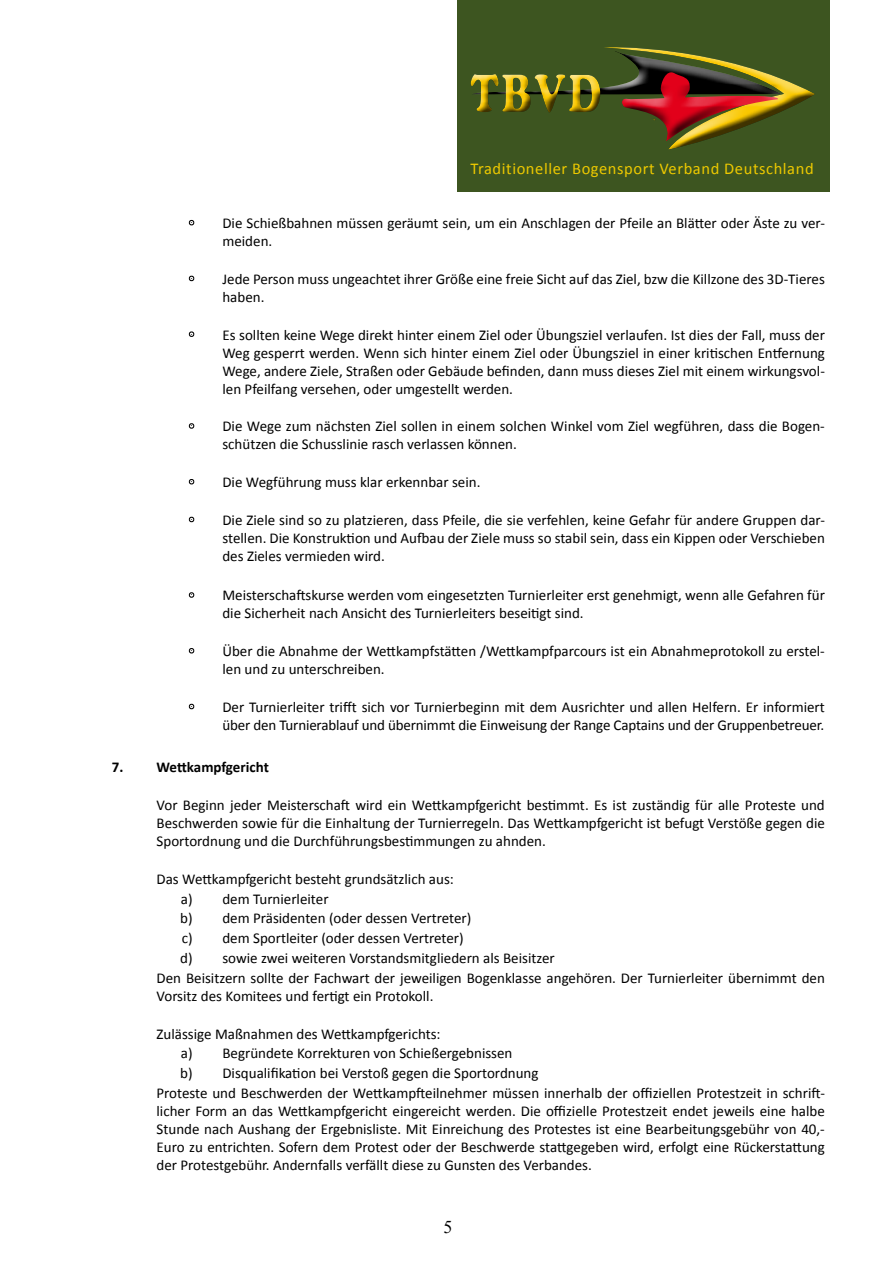
<style>
.page{position:relative;width:893px;height:1263px;background:#fff}
.page>*{position:absolute;margin:0;border:0;box-sizing:border-box;transform-origin:0 0}
.t1{font:18px "Times New Roman";color:#000}
.t2{font:16.5px "Calibri";letter-spacing:.035em;color:#eec900}
.t3{font:15px/18px "Calibri";color:#000}
.t4{font:700 15px "Calibri";letter-spacing:-.005em;color:#000}
.t5{font:8.7px "Calibri";color:#000}
</style>
<div class="page">
<div style="left:457px;top:0;width:372px;height:191px;background:#3d5520"></div>
<div style="left:468px;top:47px;width:349px;height:116px;background:#000;opacity:.75"></div>
<svg style="left:188px;top:219px;width:7px;height:7px"></svg>
<svg style="left:188px;top:275px;width:7px;height:7px"></svg>
<svg style="left:188px;top:331px;width:7px;height:6px"></svg>
<svg style="left:188px;top:423px;width:7px;height:6px"></svg>
<svg style="left:188px;top:479px;width:7px;height:6px"></svg>
<svg style="left:188px;top:516px;width:7px;height:7px"></svg>
<svg style="left:188px;top:592px;width:7px;height:6px"></svg>
<svg style="left:188px;top:648px;width:7px;height:6px"></svg>
<svg style="left:188px;top:703px;width:7px;height:7px"></svg>
<div style="left:616px;top:114px;width:46px;height:42px;background:#3d5520;border-radius:50%"></div>
<p class="t2" style="left:471px;top:159px;width:345px">Traditioneller Bogensport Verband Deutschland</p>
<p class="t5" style="left:190px;top:215px;width:4px">.</p>
<p class="t3" style="left:222px;top:213px;width:604px">Die Schießbahnen müssen geräumt sein, um ein Anschlagen der Pfeile an Blätter oder Äste zu ver&shy;meiden.</p>
<p class="t5" style="left:190px;top:271px;width:4px">.</p>
<p class="t3" style="left:222px;top:269px;width:604px">Jede Person muss ungeachtet ihrer Größe eine freie Sicht auf das Ziel, bzw die Killzone des 3D-Tieres haben.</p>
<p class="t5" style="left:190px;top:326px;width:4px">.</p>
<p class="t3" style="left:222px;top:325px;width:604px;text-align:justify">Es sollten keine Wege direkt hinter einem Ziel oder Übungsziel verlaufen. Ist dies der Fall, muss der Weg gesperrt werden. Wenn sich hinter einem Ziel oder Übungsziel in einer kritischen Entfernung Wege, andere Ziele, Straßen oder Gebäude befinden, dann muss dieses Ziel mit einem wirkungsvol&shy;len Pfeilfang versehen, oder umgestellt werden.</p>
<p class="t5" style="left:190px;top:418px;width:4px">.</p>
<p class="t3" style="left:222px;top:417px;width:604px">Die Wege zum nächsten Ziel sollen in einem solchen Winkel vom Ziel wegführen, dass die Bogen&shy;schützen die Schusslinie rasch verlassen können.</p>
<p class="t5" style="left:190px;top:474px;width:4px">.</p>
<p class="t3" style="left:222px;top:472px;width:260px">Die Wegführung muss klar erkennbar sein.</p>
<p class="t5" style="left:190px;top:512px;width:4px">.</p>
<p class="t3" style="left:222px;top:510px;width:604px;text-align:justify">Die Ziele sind so zu platzieren, dass Pfeile, die sie verfehlen, keine Gefahr für andere Gruppen dar&shy;stellen. Die Konstruktion und Aufbau der Ziele muss so stabil sein, dass ein Kippen oder Verschieben des Zieles vermieden wird.</p>
<p class="t5" style="left:190px;top:587px;width:4px">.</p>
<p class="t3" style="left:222px;top:586px;width:604px">Meisterschaftskurse werden vom eingesetzten Turnierleiter erst genehmigt, wenn alle Gefahren für die Sicherheit nach Ansicht des Turnierleiters beseitigt sind.</p>
<p class="t5" style="left:190px;top:643px;width:4px">.</p>
<p class="t3" style="left:222px;top:641px;width:604px">Über die Abnahme der Wettkampfstätten /Wettkampfparcours ist ein Abnahmeprotokoll zu erstel&shy;len und zu unterschreiben.</p>
<p class="t5" style="left:190px;top:699px;width:4px">.</p>
<p class="t3" style="left:222px;top:697px;width:604px">Der Turnierleiter trifft sich vor Turnierbeginn mit dem Ausrichter und allen Helfern. Er informiert über den Turnierablauf und übernimmt die Einweisung der Range Captains und der Gruppenbetreuer.</p>
<p class="t4" style="left:112px;top:758px;width:159px">7. Wettkampfgericht</p>
<p class="t3" style="left:157px;top:795px;width:670px;text-align:justify">Vor Beginn jeder Meisterschaft wird ein Wettkampfgericht bestimmt. Es ist zuständig für alle Proteste und Beschwerden sowie für die Einhaltung der Turnierregeln. Das Wettkampfgericht ist befugt Verstöße gegen die Sportordnung und die Durchführungsbestimmungen zu ahnden.</p>
<p class="t3" style="left:157px;top:869px;width:299px">Das Wettkampfgericht besteht grundsätzlich aus:</p>
<p class="t3" style="left:181px;top:889px;width:149px">a) dem Turnierleiter</p>
<p class="t3" style="left:180px;top:909px;width:293px">b) dem Präsidenten (oder dessen Vertreter)</p>
<p class="t3" style="left:182px;top:928px;width:283px">c) dem Sportleiter (oder dessen Vertreter)</p>
<p class="t3" style="left:180px;top:948px;width:376px">d) sowie zwei weiteren Vorstandsmitgliedern als Beisitzer</p>
<p class="t3" style="left:157px;top:968px;width:670px">Den Beisitzern sollte der Fachwart der jeweiligen Bogenklasse angehören. Der Turnierleiter übernimmt den</p>
<p class="t3" style="left:157px;top:986px;width:278px">Vorsitz des Komitees und fertigt ein Protokoll.</p>
<p class="t3" style="left:157px;top:1024px;width:286px">Zulässige Maßnahmen des Wettkampfgerichts:</p>
<p class="t3" style="left:181px;top:1043px;width:333px">a) Begründete Korrekturen von Schießergebnissen</p>
<p class="t3" style="left:180px;top:1063px;width:360px">b) Disqualifikation bei Verstoß gegen die Sportordnung</p>
<p class="t3" style="left:157px;top:1083px;width:670px">Proteste und Beschwerden der Wettkampfteilnehmer müssen innerhalb der offiziellen Protestzeit in schrift-</p>
<p class="t3" style="left:157px;top:1101px;width:670px;text-align:justify">licher Form an das Wettkampfgericht eingereicht werden. Die offizielle Protestzeit endet jeweils eine halbe Stunde nach Aushang der Ergebnisliste. Mit Einreichung des Protestes ist eine Bearbeitungsgebühr von 40,- Euro zu entrichten. Sofern dem Protest oder der Beschwerde stattgegeben wird, erfolgt eine Rückerstattung der Protestgebühr. Andernfalls verfällt diese zu Gunsten des Verbandes.</p>
<p class="t1" style="left:444px;top:1215px;width:10px">5</p>
</div>
